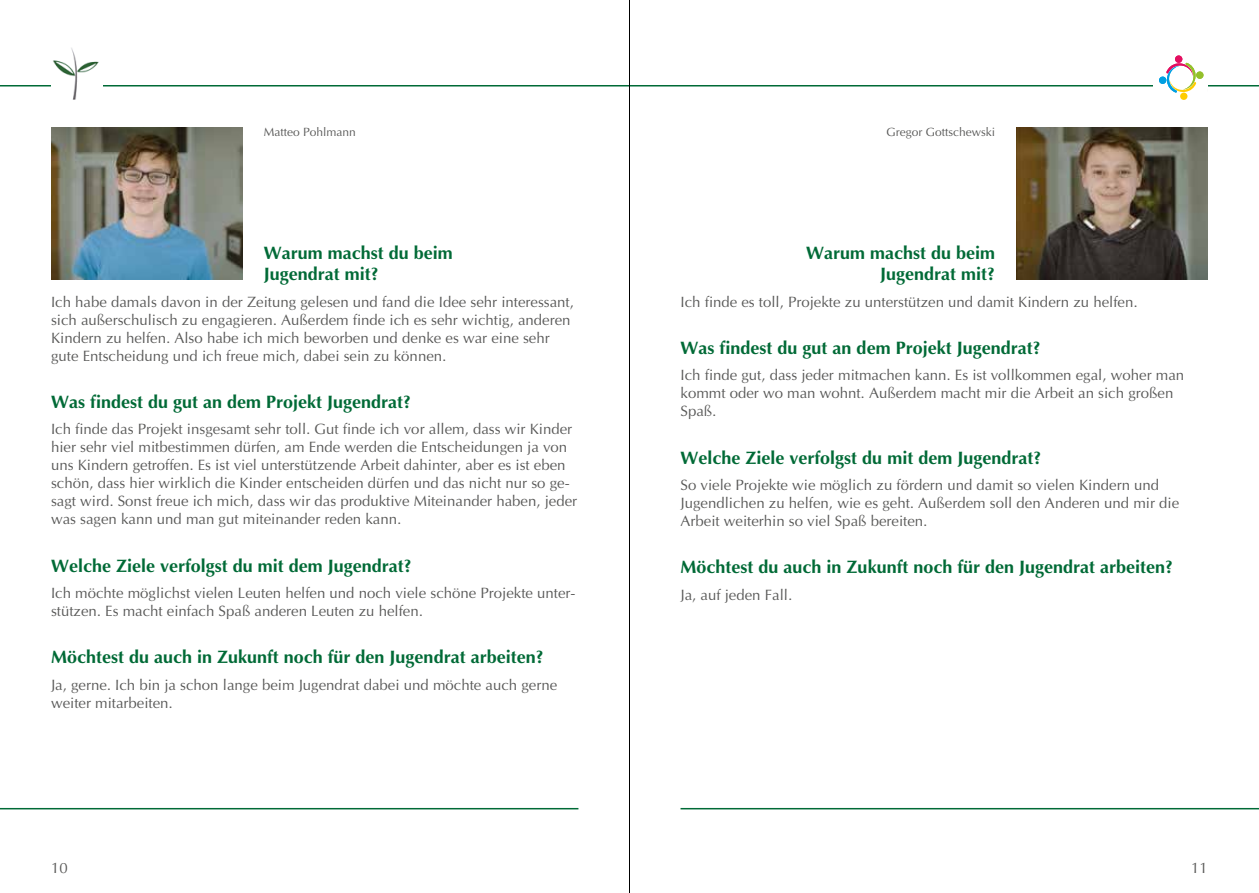
<style>
.page{position:relative;width:1259px;height:893px;background:#fff}
.page>*{position:absolute;margin:0;border:0;box-sizing:border-box;transform-origin:0 0}
.t1{font:700 18px/21.6px "Optima";color:#006a36}
.t2{font:15px/18px "Optima";color:#575756}
.t3{font:12px "Optima";color:#575756}
</style>
<div class="page">
<hr style="left:0;top:85px;width:1259px;height:1px;background:#006a36">
<hr style="left:0;top:808px;width:578px;height:1px;background:#006a36">
<img style="left:1016px;top:128px;width:192px;height:151px">
<img style="left:51px;top:128px;width:191px;height:151px">
<hr style="left:680px;top:808px;width:579px;height:1px;background:#006a36">
<img style="left:51px;top:48px;width:51px;height:52px">
<div style="left:1153px;top:55px;width:54px;height:45px;background:#fff"></div>
<svg style="left:1159px;top:55px;width:49px;height:45px"></svg>
<hr style="left:629px;top:0;width:1px;height:893px;background:#000">
<p class="t3" style="left:264px;top:125px;width:94px">Matteo Pohlmann</p>
<p class="t3" style="left:886px;top:125px;width:110px">Gregor Gottschewski</p>
<p class="t1" style="left:264px;top:242px;width:191px">Warum machst du beim<br>Jugendrat mit?</p>
<p class="t2" style="left:51px;top:293px;width:524px">Ich habe damals davon in der Zeitung gelesen und fand die Idee sehr interessant, sich außerschulisch zu engagieren. Außerdem finde ich es sehr wichtig, anderen Kindern zu helfen. Also habe ich mich beworben und denke es war eine sehr gute Entscheidung und ich freue mich, dabei sein zu können.</p>
<p class="t1" style="left:51px;top:391px;width:362px">Was findest du gut an dem Projekt Jugendrat?</p>
<p class="t2" style="left:51px;top:420px;width:528px">Ich finde das Projekt insgesamt sehr toll. Gut finde ich vor allem, dass wir Kinder hier sehr viel mitbestimmen dürfen, am Ende werden die Entscheidungen ja von uns Kindern getroffen. Es ist viel unterstützende Arbeit dahinter, aber es ist eben schön, dass hier wirklich die Kinder entscheiden dürfen und das nicht nur so ge&shy;sagt wird. Sonst freue ich mich, dass wir das produktive Miteinander haben, jeder was sagen kann und man gut miteinander reden kann.</p>
<p class="t1" style="left:51px;top:554px;width:362px">Welche Ziele verfolgst du mit dem Jugendrat?</p>
<p class="t2" style="left:51px;top:584px;width:526px">Ich möchte möglichst vielen Leuten helfen und noch viele schöne Projekte unter&shy;stützen. Es macht einfach Spaß anderen Leuten zu helfen.</p>
<p class="t1" style="left:51px;top:646px;width:494px">Möchtest du auch in Zukunft noch für den Jugendrat arbeiten?</p>
<p class="t2" style="left:51px;top:676px;width:508px">Ja, gerne. Ich bin ja schon lange beim Jugendrat dabei und möchte auch gerne weiter mitarbeiten.</p>
<p class="t1" style="left:806px;top:242px;width:191px;text-align:right">Warum machst du beim<br>Jugendrat mit?</p>
<p class="t2" style="left:680px;top:293px;width:458px">Ich finde es toll, Projekte zu unterstützen und damit Kindern zu helfen.</p>
<p class="t1" style="left:680px;top:337px;width:362px">Was findest du gut an dem Projekt Jugendrat?</p>
<p class="t2" style="left:680px;top:366px;width:505px">Ich finde gut, dass jeder mitmachen kann. Es ist vollkommen egal, woher man kommt oder wo man wohnt. Außerdem macht mir die Arbeit an sich großen<br>Spaß.</p>
<p class="t1" style="left:680px;top:446px;width:362px">Welche Ziele verfolgst du mit dem Jugendrat?</p>
<p class="t2" style="left:680px;top:476px;width:500px">So viele Projekte wie möglich zu fördern und damit so vielen Kindern und<br>Jugendlichen zu helfen, wie es geht. Außerdem soll den Anderen und mir die<br>Arbeit weiterhin so viel Spaß bereiten.</p>
<p class="t1" style="left:680px;top:556px;width:494px">Möchtest du auch in Zukunft noch für den Jugendrat arbeiten?</p>
<p class="t2" style="left:680px;top:586px;width:113px">Ja, auf jeden Fall.</p>
<p class="t2" style="left:51px;top:859px;width:18px">10</p>
<p class="t2" style="left:1191px;top:859px;width:18px">11</p>
</div>
